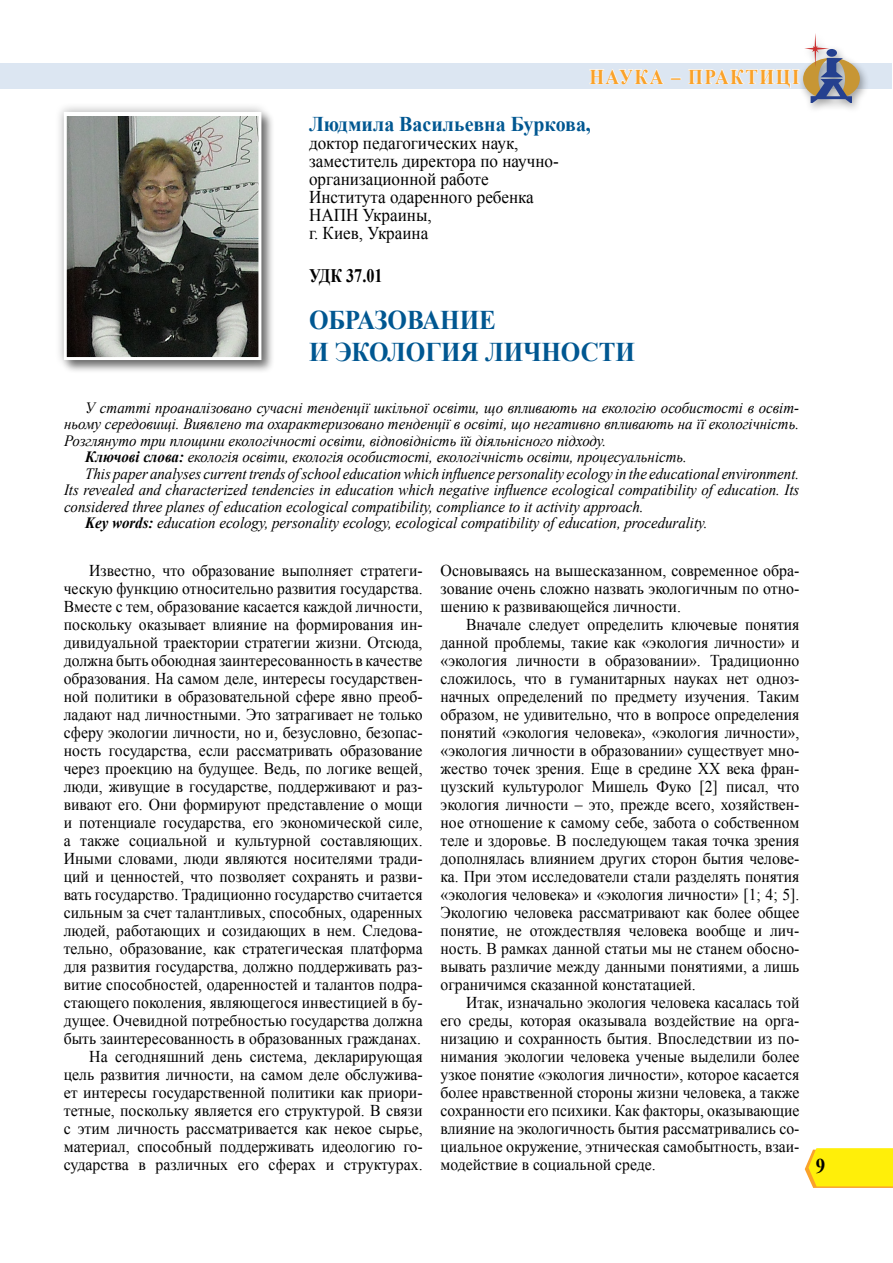
<style>
.page{position:relative;width:893px;height:1263px;background:#fff}
.page>*{position:absolute;margin:0;border:0;box-sizing:border-box;transform-origin:0 0}
.t1{font:700 27px "Times New Roman";color:#005791;scale:.93 1}
.t2{font:700 21px "Times New Roman";color:#005791;scale:.95 1}
.t3{font:700 21px "Times New Roman";color:#faa22a;scale:.9 1}
.t4{font:700 21px "Times New Roman";color:#000;scale:.9 1}
.t5{font:700 19.05px "Times New Roman";color:#000;scale:.85 1}
.t6{font:18px/18px "Times New Roman";color:#000;scale:.95 1}
.t7{font:16.5px/18px "Times New Roman";color:#000;text-align:justify;scale:.95 1}
.t8{font:16.5px/18px "Times New Roman";color:#000;text-align:justify;scale:.96 1}
.t9{font:italic 15.75px "Times New Roman";letter-spacing:-.005em;color:#000;scale:.95 1}
.s1{font-weight:700}
</style>
<div class="page">
<div style="left:0;top:63px;width:891px;height:26px;background:#dce6f2"></div>
<svg style="left:805px;top:1148px;width:88px;height:40px;background:#feea18"></svg>
<div style="left:797px;top:31px;width:73px;height:83px;background:#000;opacity:.37"></div>
<svg style="left:589px;top:69px;width:75px;height:16px"></svg>
<svg style="left:671px;top:78px;width:10px;height:2px"></svg>
<svg style="left:688px;top:33px;width:172px;height:69px"></svg>
<div style="left:62px;top:110px;width:214px;height:264px;background:#000;opacity:.5"></div>
<div style="left:54px;top:102px;width:217px;height:267px;background:#000;opacity:.3"></div>
<img style="left:68px;top:116px;width:189px;height:240px">
<div style="left:64px;top:112px;width:197px;height:248px;border:3px solid #fff"></div>
<p class="t3" style="left:589px;top:62px;width:35px">Наука</p>
<p class="t3" style="left:671px;top:62px;width:36px">– практи</p>
<p class="t3" style="left:776px;top:62px;width:25px">ці</p>
<p class="t2" style="left:309px;top:110px;width:298px">Людмила Васильевна Буркова,</p>
<p class="t6" style="left:309px;top:134px;width:264px">доктор педагогических наук, заместитель директора по научно&shy;организационной работе<br>Института одаренного ребенка<br>НАПН Украины,<br>г. Киев, Украина</p>
<p class="t5" style="left:309px;top:263px;width:88px">УДК 37.01</p>
<h1 class="t1" style="left:309px;top:301px;width:40px">Образовани</h1>
<h1 class="t1" style="left:479px;top:301px;width:20px">е</h1>
<h1 class="t1" style="left:309px;top:333px;width:67px">и экологи</h1>
<h1 class="t1" style="left:461px;top:333px;width:48px">я личности</h1>
<p class="t9" style="left:85px;top:397px;width:753px">У статті проаналізовано сучасні тенденції шкільної освіти, що впливають на екологію особистості в освіт-</p>
<p class="t9" style="left:64px;top:413px;width:775px">ньому середовищі. Виявлено та охарактеризовано тенденції в освіті, що негативно впливають на її екологічність.</p>
<p class="t9" style="left:64px;top:430px;width:572px">Розглянуто три площини екологічності освіти, відповідність їй діяльнісного підходу.</p>
<p class="t9" style="left:85px;top:446px;width:635px"><span class="s1">Ключові слова:</span> екологія освіти, екологія особистості, екологічність освіти, процесуальність.</p>
<p class="t9" style="left:85px;top:463px;width:753px">This paper analyses current trends of school education which influence personality ecology in the educational environment.</p>
<p class="t9" style="left:64px;top:479px;width:776px">Its revealed and characterized tendencies in education which negative influence ecological compatibility of education. Its</p>
<p class="t9" style="left:64px;top:496px;width:612px">considered three planes of education ecological compatibility, compliance to it activity approach.</p>
<p class="t9" style="left:85px;top:512px;width:657px"><span class="s1">Key words:</span> education ecology, personality ecology, ecological compatibility of education, procedurality.</p>
<p class="t7" style="left:64px;top:561px;width:379px;text-align:right">Известно, что образование выполняет стратеги&shy;ческую функцию относительно развития государства.<br>Вместе с тем, образование касается каждой личности, поскольку оказывает влияние на формирования ин&shy;дивидуальной траектории стратегии жизни. Отсюда, должна быть обоюдная заинтересованность в качестве образования. На самом деле, интересы государствен&shy;ной политики в образовательной сфере явно преоб&shy;ладают над личностными. Это затрагивает не только сферу экологии личности, но и, безусловно, безопас&shy;ность государства, если рассматривать образование через проекцию на будущее. Ведь, по логике вещей, люди, живущие в государстве, поддерживают и раз&shy;вивают его. Они формируют представление о мощи и потенциале государства, его экономической силе, а также социальной и культурной составляющих.<br>Иными словами, люди являются носителями тради&shy;ций и ценностей, что позволяет сохранять и разви&shy;вать государство. Традиционно государство считается сильным за счет талантливых, способных, одаренных людей, работающих и созидающих в нем. Следова&shy;тельно, образование, как стратегическая платформа для развития государства, должно поддерживать раз&shy;витие способностей, одаренностей и талантов подра&shy;стающего поколения, являющегося инвестицией в бу&shy;дущее. Очевидной потребностью государства должна быть заинтересованность в образованных гражданах.<br>На сегодняшний день система, декларирующая цель развития личности, на самом деле обслужива&shy;ет интересы государственной политики как приори&shy;тетные, поскольку является его структурой. В связи с этим личность рассматривается как некое сырье, материал, способный поддерживать идеологию го&shy;сударства в различных его сферах и структурах.</p>
<p class="t8" style="left:441px;top:561px;width:375px">Основываясь на вышесказанном, современное обра&shy;зование очень сложно назвать экологичным по отно&shy;шению к развивающейся личности.</p>
<p class="t7" style="left:441px;top:615px;width:379px;text-indent:26px">Вначале следует определить ключевые понятия данной проблемы, такие как «экология личности» и «экология личности в образовании». Традиционно сложилось, что в гуманитарных науках нет одноз&shy;начных определений по предмету изучения. Таким образом, не удивительно, что в вопросе определения понятий «экология человека», «экология личности», «экология личности в образовании» существует мно&shy;жество точек зрения. Еще в средине ХХ века фран&shy;цузский культуролог Мишель Фуко [2] писал, что экология личности – это, прежде всего, хозяйствен&shy;ное отношение к самому себе, забота о собственном теле и здоровье. В последующем такая точка зрения дополнялась влиянием других сторон бытия челове&shy;ка. При этом исследователи стали разделять понятия «экология человека» и «экология личности» [1; 4; 5].<br>Экологию человека рассматривают как более общее понятие, не отождествляя человека вообще и лич&shy;ность. В рамках данной статьи мы не станем обосно&shy;вывать различие между данными понятиями, а лишь ограничимся сказанной констатацией.</p>
<p class="t7" style="left:441px;top:993px;width:379px;text-indent:26px">Итак, изначально экология человека касалась той его среды, которая оказывала воздействие на орга&shy;низацию и сохранность бытия. Впоследствии из по&shy;нимания экологии человека ученые выделили более узкое понятие «экология личности», которое касается более нравственной стороны жизни человека, а также сохранности его психики. Как факторы, оказывающие влияние на экологичность бытия рассматривались со&shy;циальное окружение, этническая самобытность, взаи&shy;модействие в социальной среде.</p>
<p class="t4" style="left:816px;top:1151px;width:12px">9</p>
</div>
